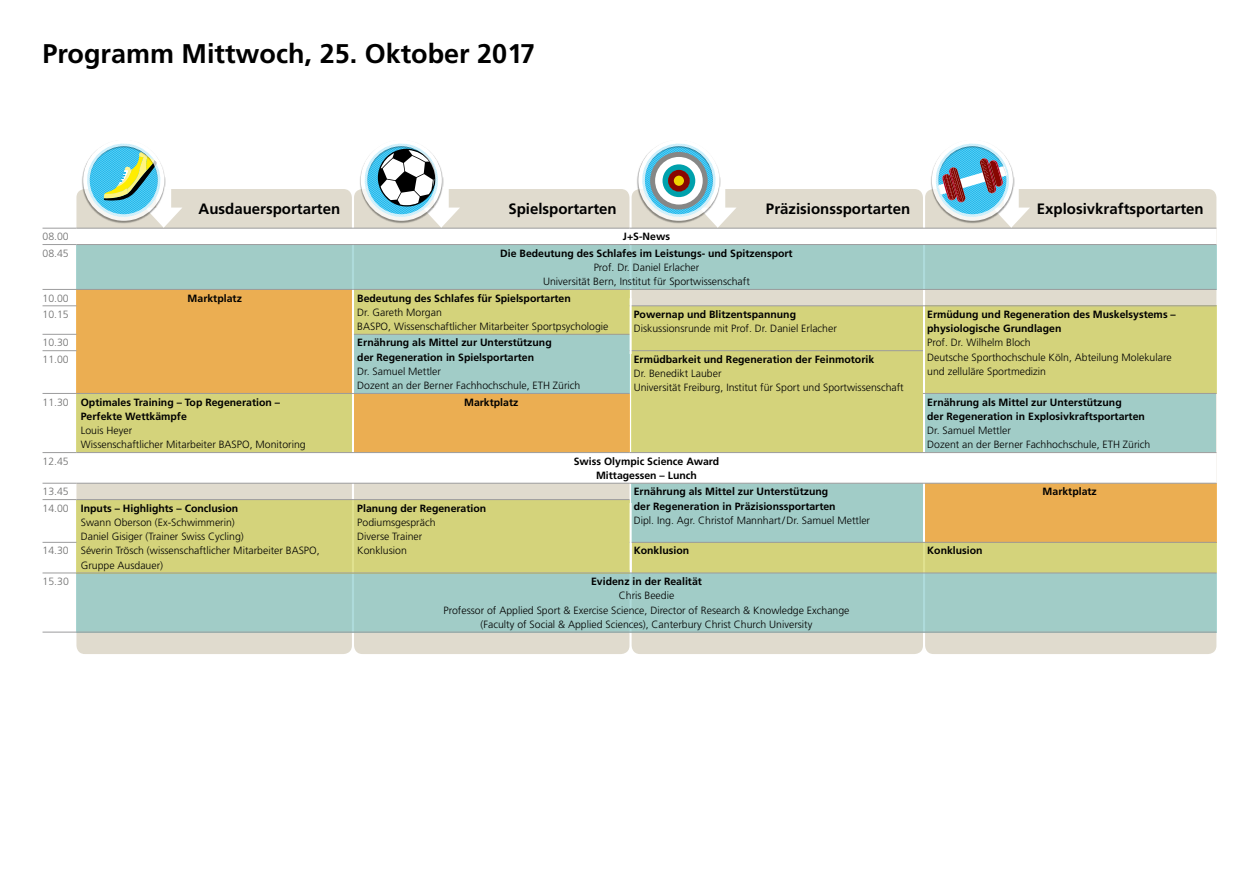
<style>
.page{position:relative;width:1259px;height:893px;background:#fff}
.page>*{position:absolute;margin:0;border:0;box-sizing:border-box;transform-origin:0 0}
.t1{font:700 27px "Frutiger LT";color:#000}
.t2{font:700 15px "Frutiger LT";color:#000}
.t3{font:300 10.5px/14.2px "Frutiger LT";color:#000}
.t4{font:700 10.5px/14.2px "Frutiger LT";color:#000}
.t5{font:300 10.5px "Frutiger LT";color:#6e6e6e}
.s1{font-weight:300;color:#6e6e6e}
.s2{color:#6e6e6e}
.s3{font-weight:700}
</style>
<div class="page">
<div style="left:76px;top:189px;width:276px;height:465px;background:#e0dbce;border-radius:9px"></div>
<div style="left:354px;top:189px;width:275px;height:465px;background:#e0dbce;border-radius:9px"></div>
<div style="left:631px;top:189px;width:292px;height:465px;background:#e0dbce;border-radius:9px"></div>
<div style="left:925px;top:189px;width:291px;height:465px;background:#e0dbce;border-radius:9px"></div>
<div style="left:76px;top:573px;width:1140px;height:59px;background:#a1ccc7"></div>
<div style="left:631px;top:483px;width:292px;height:59px;background:#a1ccc7"></div>
<div style="left:631px;top:542px;width:585px;height:31px;background:#d4d37b"></div>
<div style="left:76px;top:500px;width:553px;height:73px;background:#d4d37b"></div>
<div style="left:925px;top:483px;width:291px;height:59px;background:#ebae52"></div>
<svg style="left:43px;top:229px;width:1173px;height:254px;background:#d1d4a7"></svg>
<hr style="left:43px;top:228px;width:34px;height:1px;background:#9c9c9d">
<hr style="left:77px;top:228px;width:276px;height:1px;background:#9c9c9d">
<hr style="left:353px;top:228px;width:276px;height:1px;background:#9c9c9d">
<hr style="left:629px;top:228px;width:294px;height:1px;background:#9c9c9d">
<hr style="left:923px;top:228px;width:293px;height:1px;background:#9c9c9d">
<hr style="left:43px;top:244px;width:34px;height:1px;background:#9c9c9d">
<hr style="left:77px;top:244px;width:276px;height:1px;background:#9c9c9d">
<hr style="left:353px;top:244px;width:276px;height:1px;background:#9c9c9d">
<hr style="left:629px;top:244px;width:294px;height:1px;background:#9c9c9d">
<hr style="left:923px;top:244px;width:293px;height:1px;background:#9c9c9d">
<hr style="left:629px;top:289px;width:294px;height:1px;background:#9c9c9d">
<hr style="left:923px;top:289px;width:293px;height:1px;background:#9c9c9d">
<hr style="left:43px;top:289px;width:34px;height:1px;background:#9c9c9d">
<hr style="left:77px;top:289px;width:276px;height:1px;background:#9c9c9d">
<hr style="left:353px;top:289px;width:276px;height:1px;background:#9c9c9d">
<hr style="left:43px;top:305px;width:34px;height:1px;background:#9c9c9d">
<hr style="left:629px;top:305px;width:294px;height:1px;background:#9c9c9d">
<hr style="left:923px;top:305px;width:293px;height:1px;background:#9c9c9d">
<hr style="left:43px;top:334px;width:34px;height:1px;background:#9c9c9d">
<hr style="left:354px;top:334px;width:275px;height:1px;background:#9c9c9d">
<hr style="left:43px;top:350px;width:34px;height:1px;background:#9c9c9d">
<hr style="left:77px;top:393px;width:276px;height:1px;background:#9c9c9d">
<hr style="left:629px;top:350px;width:294px;height:1px;background:#9c9c9d">
<hr style="left:923px;top:393px;width:293px;height:1px;background:#9c9c9d">
<hr style="left:43px;top:393px;width:34px;height:1px;background:#9c9c9d">
<hr style="left:353px;top:393px;width:276px;height:1px;background:#9c9c9d">
<hr style="left:43px;top:452px;width:34px;height:1px;background:#9c9c9d">
<hr style="left:77px;top:452px;width:276px;height:1px;background:#9c9c9d">
<hr style="left:353px;top:452px;width:276px;height:1px;background:#9c9c9d">
<hr style="left:629px;top:452px;width:294px;height:1px;background:#9c9c9d">
<hr style="left:923px;top:452px;width:293px;height:1px;background:#9c9c9d">
<hr style="left:43px;top:483px;width:34px;height:1px;background:#9c9c9d">
<hr style="left:77px;top:483px;width:276px;height:1px;background:#9c9c9d">
<hr style="left:353px;top:483px;width:276px;height:1px;background:#9c9c9d">
<hr style="left:629px;top:483px;width:294px;height:1px;background:#9c9c9d">
<hr style="left:923px;top:483px;width:293px;height:1px;background:#9c9c9d">
<hr style="left:43px;top:499px;width:34px;height:1px;background:#9c9c9d">
<hr style="left:77px;top:499px;width:276px;height:1px;background:#9c9c9d">
<hr style="left:353px;top:499px;width:276px;height:1px;background:#9c9c9d">
<hr style="left:43px;top:542px;width:34px;height:1px;background:#9c9c9d">
<hr style="left:629px;top:542px;width:294px;height:1px;background:#9c9c9d">
<hr style="left:923px;top:542px;width:293px;height:1px;background:#9c9c9d">
<hr style="left:43px;top:573px;width:34px;height:1px;background:#9c9c9d">
<hr style="left:77px;top:573px;width:276px;height:1px;background:#9c9c9d">
<hr style="left:353px;top:573px;width:276px;height:1px;background:#9c9c9d">
<hr style="left:629px;top:573px;width:294px;height:1px;background:#9c9c9d">
<hr style="left:923px;top:573px;width:293px;height:1px;background:#9c9c9d">
<hr style="left:77px;top:632px;width:276px;height:1px;background:#9c9c9d">
<hr style="left:353px;top:632px;width:276px;height:1px;background:#9c9c9d">
<hr style="left:629px;top:632px;width:294px;height:1px;background:#9c9c9d">
<hr style="left:923px;top:632px;width:293px;height:1px;background:#9c9c9d">
<hr style="left:43px;top:632px;width:34px;height:1px;background:#9c9c9d">
<svg style="left:352px;top:290px;width:2px;height:16px"></svg>
<hr style="left:352px;top:306px;width:2px;height:28px;background:#fff">
<svg style="left:352px;top:334px;width:2px;height:17px"></svg>
<hr style="left:352px;top:351px;width:2px;height:42px;background:#fff">
<hr style="left:629px;top:503px;width:2px;height:67px;background:#fff">
<svg style="left:83px;top:189px;width:99px;height:39px"></svg>
<img style="left:82px;top:148px;width:84px;height:75px">
<div style="left:83px;top:140px;width:81px;height:81px;border:7px solid #fff;border-radius:50%"></div>
<svg style="left:361px;top:177px;width:99px;height:51px"></svg>
<img style="left:359px;top:148px;width:84px;height:75px">
<div style="left:361px;top:140px;width:81px;height:81px;border:7px solid #fff;border-radius:50%"></div>
<svg style="left:638px;top:189px;width:98px;height:39px"></svg>
<img style="left:637px;top:148px;width:84px;height:75px">
<div style="left:638px;top:140px;width:81px;height:81px;border:7px solid #fff;border-radius:50%"></div>
<svg style="left:932px;top:177px;width:98px;height:51px"></svg>
<img style="left:930px;top:148px;width:84px;height:75px">
<div style="left:932px;top:140px;width:81px;height:81px;border:7px solid #fff;border-radius:50%"></div>
<hr style="left:629px;top:298px;width:2px;height:56px;background:#fff">
<h1 class="t1" style="left:43px;top:38px;width:494px">Programm Mittwoch, 25. Oktober 2017</h1>
<h2 class="t2" style="left:198px;top:200px;width:143px">Ausdauersportarten</h2>
<h2 class="t2" style="left:508px;top:200px;width:110px">Spielsportarten</h2>
<h2 class="t2" style="left:766px;top:200px;width:146px">Präzisionssportarten</h2>
<h2 class="t2" style="left:1037px;top:200px;width:168px">Explosivkraftsportarten</h2>
<p class="t5" style="left:43px;top:231px;width:28px">08.00</p>
<p class="t4" style="left:623px;top:230px;width:49px">J+S-News</p>
<p class="t5" style="left:43px;top:247px;width:28px">08.45</p>
<p class="t4" style="left:500px;top:246px;width:294px">Die Bedeutung des Schlafes im Leistungs- und Spitzensport</p>
<p class="t3" style="left:543px;top:260px;width:208px;text-align:center">Prof. Dr. Daniel Erlacher<br>Universität Bern, Institut für Sportwissenschaft</p>
<p class="t5" style="left:43px;top:292px;width:28px">10.00</p>
<p class="t4" style="left:188px;top:291px;width:56px">Marktplatz</p>
<p class="t4" style="left:357px;top:291px;width:215px">Bedeutung des Schlafes für Spielsportarten</p>
<p class="t3" style="left:357px;top:305px;width:253px">Dr. Gareth Morgan<br>BASPO, Wissenschaftlicher Mitarbeiter Sportpsychologie</p>
<p class="t5" style="left:43px;top:308px;width:28px">10.15</p>
<p class="t4" style="left:634px;top:307px;width:164px">Powernap und Blitzentspannung</p>
<p class="t3" style="left:634px;top:322px;width:205px">Diskussionsrunde mit Prof. Dr. Daniel Erlacher</p>
<p class="t4" style="left:927px;top:307px;width:250px">Ermüdung und Regeneration des Muskelsystems – physiologische Grundlagen</p>
<p class="t3" style="left:927px;top:336px;width:246px">Prof. Dr. Wilhelm Bloch<br>Deutsche Sporthochschule Köln, Abteilung Molekulare und zelluläre Sportmedizin</p>
<p class="t5" style="left:43px;top:337px;width:28px">10.30</p>
<p class="t4" style="left:357px;top:336px;width:196px">Ernährung als Mittel zur Unterstützung der Regeneration in Spielsportarten</p>
<p class="t3" style="left:357px;top:364px;width:225px">Dr. Samuel Mettler<br>Dozent an der Berner Fachhochschule, ETH Zürich</p>
<p class="t5" style="left:43px;top:353px;width:28px">11.00</p>
<p class="t4" style="left:634px;top:352px;width:242px">Ermüdbarkeit und Regeneration der Feinmotorik</p>
<p class="t3" style="left:634px;top:366px;width:271px">Dr. Benedikt Lauber<br>Universität Freiburg, Institut für Sport und Sportwissenschaft</p>
<p class="t4" style="left:81px;top:395px;width:201px;text-indent:-38px"><span class="s1">11.30</span> Optimales Training – Top Regeneration –<br>Perfekte Wettkämpfe</p>
<p class="t3" style="left:81px;top:423px;width:226px">Louis Heyer<br>Wissenschaftlicher Mitarbeiter BASPO, Monitoring</p>
<p class="t4" style="left:464px;top:395px;width:56px">Marktplatz</p>
<p class="t4" style="left:927px;top:395px;width:219px">Ernährung als Mittel zur Unterstützung<br>der Regeneration in Explosivkraftsportarten</p>
<p class="t3" style="left:927px;top:423px;width:225px">Dr. Samuel Mettler<br>Dozent an der Berner Fachhochschule, ETH Zürich</p>
<p class="t5" style="left:43px;top:455px;width:28px">12.45</p>
<p class="t4" style="left:574px;top:454px;width:147px;text-align:center">Swiss Olympic Science Award<br>Mittagessen – Lunch</p>
<p class="t5" style="left:43px;top:486px;width:28px">13.45</p>
<p class="t4" style="left:634px;top:485px;width:203px">Ernährung als Mittel zur Unterstützung der Regeneration in Präzisionssportarten</p>
<p class="t3" style="left:634px;top:513px;width:238px">Dipl. Ing. Agr. Christof Mannhart/Dr. Samuel Mettler</p>
<p class="t3" style="left:81px;top:501px;width:240px;text-indent:-38px"><span class="s2">14.00</span> <span class="s3">Inputs – Highlights – Conclusion<br></span>Swann Oberson (Ex-Schwimmerin)<br>Daniel Gisiger (Trainer Swiss Cycling)<br>Séverin Trösch (wissenschaftlicher Mitarbeiter BASPO, Gruppe Ausdauer)</p>
<p class="t4" style="left:357px;top:501px;width:130px">Planung der Regeneration</p>
<p class="t3" style="left:357px;top:515px;width:80px">Podiumsgespräch<br>Diverse Trainer</p>
<p class="t5" style="left:43px;top:545px;width:28px">14.30</p>
<p class="t3" style="left:357px;top:544px;width:51px">Konklusion</p>
<p class="t4" style="left:634px;top:544px;width:57px">Konklusion</p>
<p class="t4" style="left:927px;top:544px;width:57px">Konklusion</p>
<p class="t5" style="left:43px;top:575px;width:28px">15.30</p>
<p class="t4" style="left:591px;top:574px;width:112px">Evidenz in der Realität</p>
<p class="t3" style="left:443px;top:589px;width:407px;text-align:center">Chris Beedie<br>Professor of Applied Sport &amp; Exercise Science, Director of Research &amp; Knowledge Exchange (Faculty of Social &amp; Applied Sciences), Canterbury Christ Church University</p>
<p class="t4" style="left:1042px;top:485px;width:56px">Marktplatz</p>
</div>
